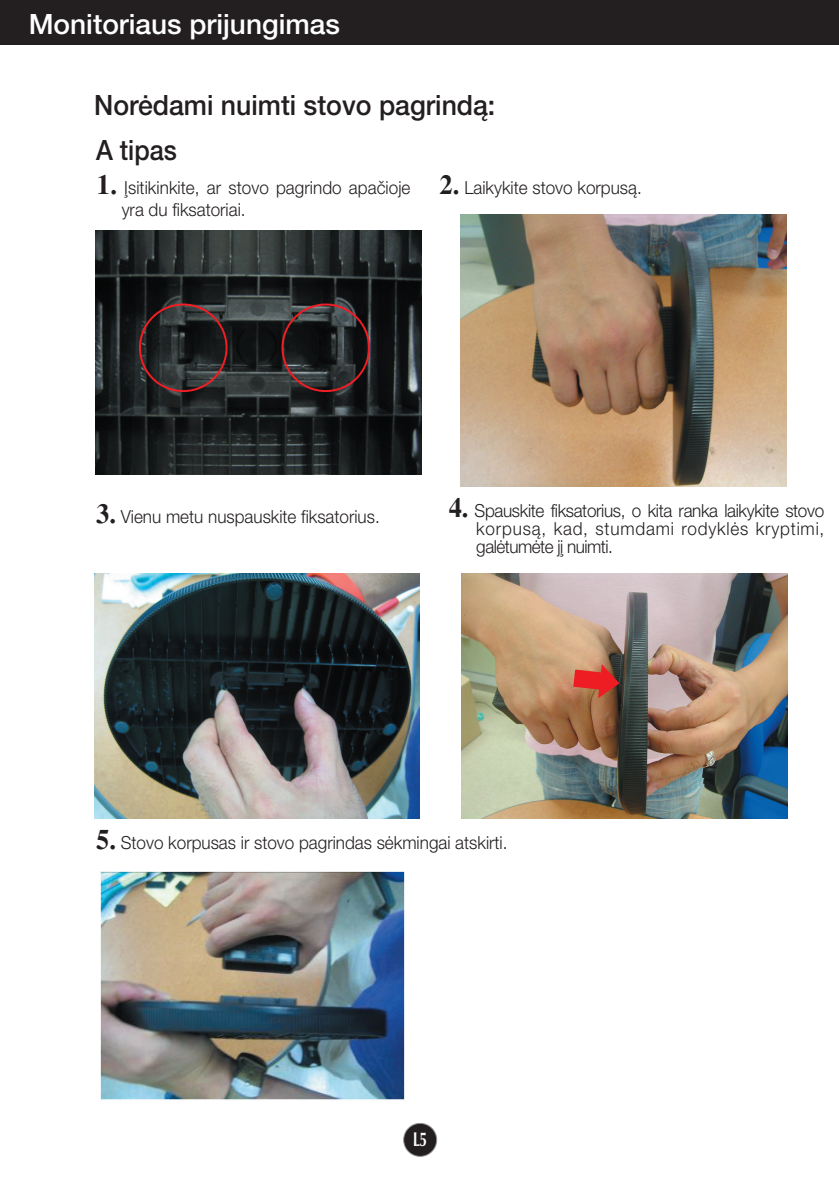
<style>
.page{position:relative;width:839px;height:1189px;background:#fff}
.page>*{position:absolute;margin:0;border:0;box-sizing:border-box;transform-origin:0 0}
.t1{font:500 28px "Helvetica Neue CE";color:#231f20;scale:.95 1}
.t2{font:500 28px "Helvetica Neue CE";color:#fff}
.t3{font:500 28px "Helvetica Neue CE";color:#231f20;scale:.9 1}
.t4{font:700 20px "Optima";color:#fff;scale:.7 1}
.t5{font:300 18px/18px "Helvetica Neue CE";color:#231f20;text-align:justify;scale:.95 1}
.s1{font-family:"Times";font-weight:700;font-size:28px}
</style>
<div class="page">
<div style="left:0;top:0;width:839px;height:45px;background:#231f20"></div>
<div style="left:403px;top:1123px;width:33px;height:33px;background:#231f20;border-radius:50%"></div>
<div style="left:403px;top:1123px;width:34px;height:34px;border:1px solid #939598;border-radius:50%"></div>
<img style="left:461px;top:214px;width:325px;height:273px">
<img style="left:95px;top:574px;width:324px;height:244px">
<img style="left:100px;top:871px;width:305px;height:230px">
<img style="left:461px;top:574px;width:326px;height:244px">
<img style="left:96px;top:230px;width:326px;height:245px">
<svg style="left:138px;top:302px;width:233px;height:91px;background:#302b2c"></svg>
<svg style="left:573px;top:664px;width:46px;height:34px;background:#c24639"></svg>
<h1 class="t2" style="left:29px;top:13px;width:313px">Monitoriaus prijungimas</h1>
<h1 class="t1" style="left:94px;top:95px;width:424px">Noròdami nuimti stovo pagrindà:</h1>
<h1 class="t3" style="left:96px;top:139px;width:91px">A tipas</h1>
<p class="t5" style="left:122px;top:178px;width:305px;line-height:22px;text-indent:-25px"><span class="s1">1.</span> Øsitikinkite, ar stovo pagrindo apaãioje yra du fiksatoriai.</p>
<p class="t5" style="left:439px;top:180px;width:214px"><span class="s1">2.</span> Laikykite stovo korpusà.</p>
<p class="t5" style="left:96px;top:508px;width:300px"><span class="s1">3.</span> Vienu metu nuspauskite fiksatorius.</p>
<p class="t5" style="left:476px;top:503px;width:368px;text-indent:-27px"><span class="s1">4.</span> Spauskite fiksatorius, o kita ranka laikykite stovo korpusà, kad, stumdami rodyklòs kryptimi, galòtumòte j∞ nuimti.</p>
<p class="t5" style="left:96px;top:835px;width:434px"><span class="s1">5.</span> Stovo korpusas ir stovo pagrindas sòkmingai atskirti.</p>
<p class="t4" style="left:413px;top:1131px;width:22px">L5</p>
</div>
